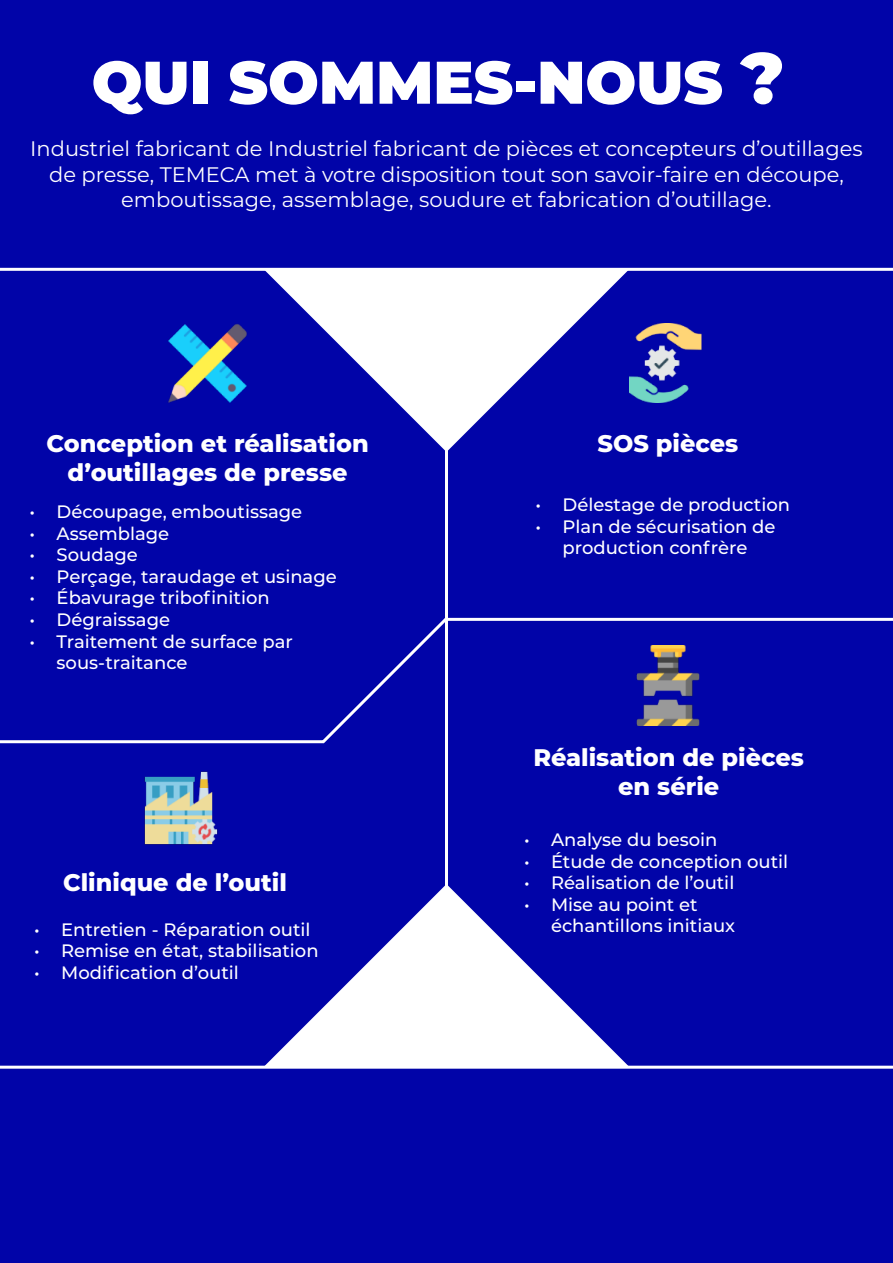
<style>
.page{position:relative;width:893px;height:1263px;background:#0104a8}
.page>*{position:absolute;margin:0;border:0;box-sizing:border-box;transform-origin:0 0}
.t1{font:900 60px "Montserrat";color:#fff}
.t2{font:800 24px/28.8px "Montserrat";color:#fff;text-align:center}
.t3{font:21px/25.2px "Montserrat";color:#fff;text-align:center}
.t4{font:500 18px/21.6px "Montserrat";color:#fff}
.s1{font-size:72px}
</style>
<div class="page">
<hr style="left:445px;top:449px;width:3px;height:618px;background:#fff">
<img style="left:168px;top:323px;width:79px;height:80px">
<img style="left:629px;top:323px;width:73px;height:79px">
<hr style="left:448px;top:618px;width:445px;height:3px;background:#fff">
<svg style="left:319px;top:617px;width:131px;height:127px"></svg>
<hr style="left:0;top:740px;width:324px;height:3px;background:#fff">
<img style="left:144px;top:771px;width:74px;height:74px">
<img style="left:636px;top:645px;width:64px;height:80px">
<hr style="left:0;top:1066px;width:893px;height:3px;background:#fff">
<hr style="left:0;top:268px;width:893px;height:3px;background:#fff">
<svg style="left:264px;top:270px;width:365px;height:181px"></svg>
<svg style="left:264px;top:885px;width:365px;height:181px"></svg>
<p class="t1" style="left:92px;top:37px;width:694px">QUI SOMMES-NOUS <span class="s1">?</span></p>
<p class="t3" style="left:30px;top:136px;width:834px">Industriel fabricant de Industriel fabricant de pièces et concepteurs d’outillages de presse, TEMECA met à votre disposition tout son savoir-faire en découpe, emboutissage, assemblage, soudure et fabrication d’outillage.</p>
<p class="t2" style="left:46px;top:428px;width:324px">Conception et réalisation d’outillages de presse</p>
<p class="t2" style="left:598px;top:428px;width:142px">SOS pièces</p>
<p class="t4" style="left:30px;top:500px;width:274px">• Découpage, emboutissage</p>
<p class="t4" style="left:30px;top:522px;width:141px">• Assemblage</p>
<p class="t4" style="left:30px;top:543px;width:110px">• Soudage</p>
<p class="t4" style="left:30px;top:565px;width:309px">• Perçage, taraudage et usinage</p>
<p class="t4" style="left:30px;top:586px;width:242px">• Ébavurage tribofinition</p>
<p class="t4" style="left:30px;top:608px;width:142px">• Dégraissage</p>
<p class="t4" style="left:57px;top:630px;width:238px;text-indent:-27px">• Traitement de surface par sous-traitance</p>
<p class="t4" style="left:536px;top:493px;width:256px">• Délestage de production</p>
<p class="t4" style="left:536px;top:515px;width:241px;text-align:center">• Plan de sécurisation de production confrère</p>
<p class="t2" style="left:63px;top:867px;width:225px">Clinique de l’outil</p>
<p class="t4" style="left:34px;top:918px;width:278px">• Entretien - Réparation outil</p>
<p class="t4" style="left:34px;top:939px;width:286px">• Remise en état, stabilisation</p>
<p class="t4" style="left:34px;top:961px;width:206px">• Modification d’outil</p>
<p class="t2" style="left:533px;top:742px;width:272px">Réalisation de pièces</p>
<p class="t2" style="left:618px;top:771px;width:103px">en série</p>
<p class="t4" style="left:524px;top:828px;width:195px">• Analyse du besoin</p>
<p class="t4" style="left:524px;top:850px;width:266px">• Étude de conception outil</p>
<p class="t4" style="left:524px;top:871px;width:212px">• Réalisation de l’outil</p>
<p class="t4" style="left:551px;top:893px;width:186px;text-indent:-27px">• Mise au point et échantillons initiaux</p>
</div>
